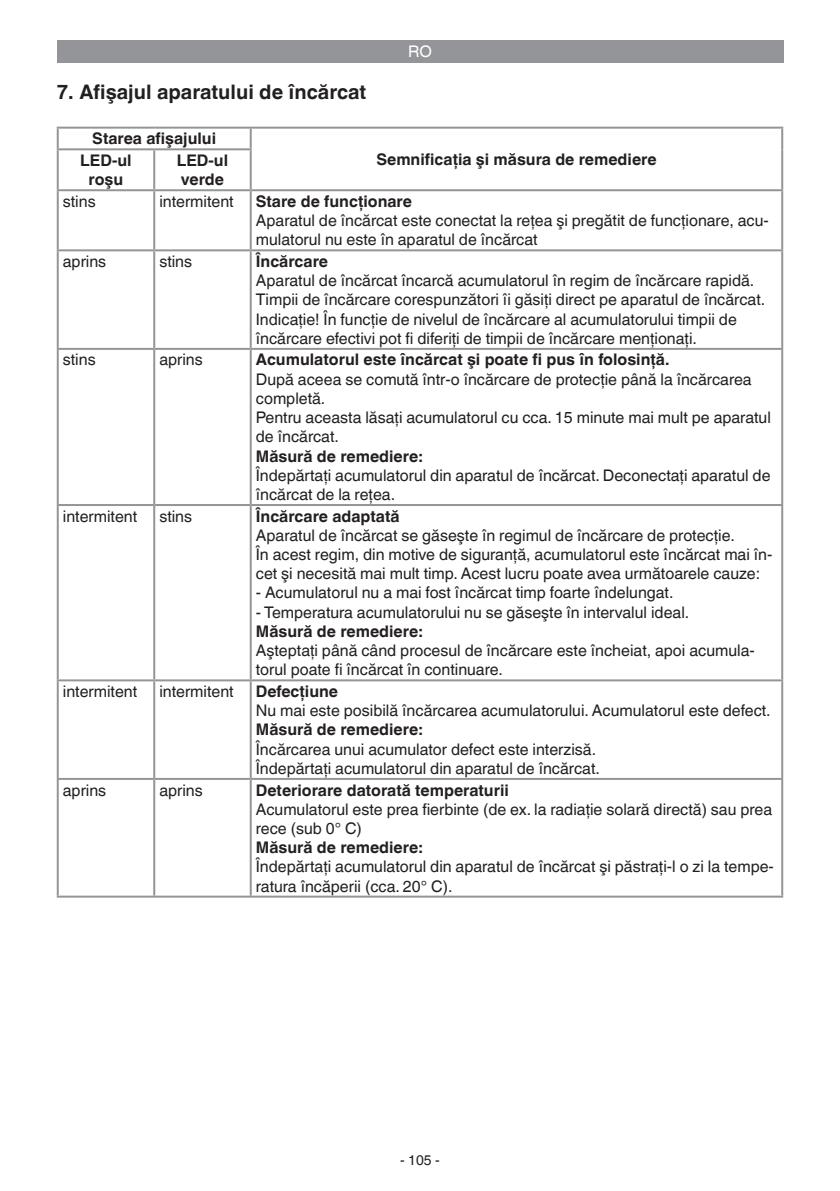
<style>
.page{position:relative;width:840px;height:1191px;background:#fff}
.page>*{position:absolute;margin:0;border:0;box-sizing:border-box;transform-origin:0 0}
.t1{font:700 20px "Helvetica World";color:#231f20}
.t2{font:16px/19.2px "Helvetica World";color:#231f20}
.t3{font:700 16px/21.6px "Helvetica World";color:#231f20}
.t4{font:16px "Helvetica World";color:#fff}
.t5{font:14px "Helvetica World";color:#231f20}
</style>
<div class="page">
<div style="left:57px;top:40px;width:725px;height:22px;background:#939598"></div>
<hr style="left:57px;top:127px;width:97px;height:2px;background:#939598">
<svg style="left:57px;top:129px;width:2px;height:19px"></svg>
<hr style="left:154px;top:127px;width:628px;height:2px;background:#939598">
<svg style="left:249px;top:129px;width:2px;height:19px"></svg>
<hr style="left:780px;top:129px;width:2px;height:20px;background:#939598">
<hr style="left:780px;top:149px;width:2px;height:40px;background:#939598">
<hr style="left:57px;top:148px;width:97px;height:2px;background:#939598">
<hr style="left:57px;top:150px;width:2px;height:39px;background:#939598">
<hr style="left:154px;top:148px;width:97px;height:2px;background:#939598">
<hr style="left:153px;top:150px;width:2px;height:39px;background:#939598">
<hr style="left:249px;top:150px;width:2px;height:39px;background:#939598">
<hr style="left:57px;top:189px;width:97px;height:2px;background:#939598">
<hr style="left:57px;top:191px;width:2px;height:58px;background:#939598">
<hr style="left:154px;top:189px;width:96px;height:2px;background:#939598">
<hr style="left:153px;top:191px;width:2px;height:58px;background:#939598">
<hr style="left:250px;top:189px;width:532px;height:2px;background:#939598">
<hr style="left:249px;top:191px;width:2px;height:58px;background:#939598">
<hr style="left:780px;top:191px;width:2px;height:58px;background:#939598">
<hr style="left:57px;top:249px;width:97px;height:2px;background:#939598">
<hr style="left:57px;top:251px;width:2px;height:97px;background:#939598">
<hr style="left:154px;top:249px;width:96px;height:2px;background:#939598">
<hr style="left:153px;top:251px;width:2px;height:97px;background:#939598">
<hr style="left:250px;top:249px;width:532px;height:2px;background:#939598">
<hr style="left:249px;top:251px;width:2px;height:97px;background:#939598">
<hr style="left:780px;top:251px;width:2px;height:97px;background:#939598">
<hr style="left:57px;top:348px;width:97px;height:2px;background:#939598">
<hr style="left:57px;top:350px;width:2px;height:154px;background:#939598">
<hr style="left:154px;top:348px;width:96px;height:2px;background:#939598">
<hr style="left:153px;top:350px;width:2px;height:154px;background:#939598">
<hr style="left:250px;top:348px;width:532px;height:2px;background:#939598">
<hr style="left:249px;top:350px;width:2px;height:154px;background:#939598">
<hr style="left:780px;top:350px;width:2px;height:154px;background:#939598">
<hr style="left:57px;top:504px;width:97px;height:2px;background:#939598">
<hr style="left:57px;top:506px;width:2px;height:173px;background:#939598">
<hr style="left:154px;top:504px;width:96px;height:2px;background:#939598">
<hr style="left:153px;top:506px;width:2px;height:173px;background:#939598">
<hr style="left:250px;top:504px;width:532px;height:2px;background:#939598">
<hr style="left:249px;top:506px;width:2px;height:173px;background:#939598">
<hr style="left:780px;top:506px;width:2px;height:173px;background:#939598">
<hr style="left:57px;top:679px;width:97px;height:2px;background:#939598">
<hr style="left:57px;top:681px;width:2px;height:97px;background:#939598">
<hr style="left:154px;top:679px;width:96px;height:2px;background:#939598">
<hr style="left:153px;top:681px;width:2px;height:97px;background:#939598">
<hr style="left:250px;top:679px;width:532px;height:2px;background:#939598">
<hr style="left:249px;top:681px;width:2px;height:97px;background:#939598">
<hr style="left:780px;top:681px;width:2px;height:97px;background:#939598">
<hr style="left:57px;top:778px;width:97px;height:2px;background:#939598">
<hr style="left:57px;top:780px;width:2px;height:115px;background:#939598">
<hr style="left:154px;top:778px;width:96px;height:2px;background:#939598">
<hr style="left:153px;top:780px;width:2px;height:115px;background:#939598">
<hr style="left:250px;top:778px;width:532px;height:2px;background:#939598">
<hr style="left:249px;top:780px;width:2px;height:115px;background:#939598">
<hr style="left:780px;top:780px;width:2px;height:115px;background:#939598">
<hr style="left:57px;top:895px;width:725px;height:2px;background:#939598">
<p class="t1" style="left:57px;top:76px;width:311px">7. Afişajul aparatului de încărcat</p>
<p class="t3" style="left:80px;top:126px;width:137px;text-indent:12px">Starea afişajului<br>LED-ul</p>
<p class="t3" style="left:177px;top:149px;width:53px;line-height:19.2px">LED-ul verde</p>
<p class="t3" style="left:89px;top:167px;width:36px">roşu</p>
<p class="t4" style="left:408px;top:38px;width:25px">RO</p>
<p class="t3" style="left:376px;top:147px;width:281px">Semnificaţia şi măsura de remediere</p>
<p class="t2" style="left:63px;top:190px;width:34px">stins</p>
<p class="t2" style="left:159px;top:190px;width:76px">intermitent</p>
<p class="t3" style="left:256px;top:189px;width:157px">Stare de funcţionare</p>
<p class="t2" style="left:256px;top:209px;width:514px">Aparatul de încărcat este conectat la reţea şi pregătit de funcţionare, acu&shy;mulatorul nu este în aparatul de încărcat</p>
<p class="t2" style="left:63px;top:250px;width:45px">aprins</p>
<p class="t2" style="left:159px;top:250px;width:34px">stins</p>
<p class="t3" style="left:256px;top:249px;width:74px">Încărcare</p>
<p class="t2" style="left:256px;top:269px;width:510px">Aparatul de încărcat încarcă acumulatorul în regim de încărcare rapidă.<br>Timpii de încărcare corespunzători îi găsiţi direct pe aparatul de încărcat.<br>Indicaţie! În funcţie de nivelul de încărcare al acumulatorului timpii de încărcare efectivi pot fi diferiţi de timpii de încărcare menţionaţi.</p>
<p class="t2" style="left:63px;top:348px;width:34px">stins</p>
<p class="t2" style="left:159px;top:348px;width:45px">aprins</p>
<p class="t3" style="left:256px;top:347px;width:415px">Acumulatorul este încărcat şi poate fi pus în folosinţă.</p>
<p class="t2" style="left:256px;top:368px;width:516px">După aceea se comută într-o încărcare de protecţie până la încărcarea completă.<br>Pentru aceasta lăsaţi acumulatorul cu cca. 15 minute mai mult pe aparatul de încărcat.</p>
<p class="t3" style="left:256px;top:443px;width:168px">Măsură de remediere:</p>
<p class="t2" style="left:256px;top:464px;width:516px">Îndepărtaţi acumulatorul din aparatul de încărcat. Deconectaţi aparatul de încărcat de la reţea.</p>
<p class="t2" style="left:63px;top:505px;width:76px">intermitent</p>
<p class="t2" style="left:159px;top:505px;width:34px">stins</p>
<p class="t3" style="left:256px;top:503px;width:145px">Încărcare adaptată</p>
<p class="t2" style="left:256px;top:524px;width:518px">Aparatul de încărcat se găseşte în regimul de încărcare de protecţie.<br>În acest regim, din motive de siguranţă, acumulatorul este încărcat mai în&shy;cet şi necesită mai mult timp. Acest lucru poate avea următoarele cauze:</p>
<p class="t2" style="left:256px;top:581px;width:419px">- Acumulatorul nu a mai fost încărcat timp foarte îndelungat.</p>
<p class="t2" style="left:256px;top:601px;width:434px">- Temperatura acumulatorului nu se găseşte în intervalul ideal.</p>
<p class="t3" style="left:256px;top:619px;width:168px">Măsură de remediere:</p>
<p class="t2" style="left:256px;top:639px;width:500px">Aşteptaţi până când procesul de încărcare este încheiat, apoi acumula&shy;torul poate fi încărcat în continuare.</p>
<p class="t2" style="left:63px;top:680px;width:76px">intermitent</p>
<p class="t2" style="left:159px;top:680px;width:76px">intermitent</p>
<p class="t3" style="left:256px;top:679px;width:84px">Defecţiune</p>
<p class="t2" style="left:256px;top:699px;width:516px">Nu mai este posibilă încărcarea acumulatorului. Acumulatorul este defect.</p>
<p class="t3" style="left:256px;top:717px;width:168px">Măsură de remediere:</p>
<p class="t2" style="left:256px;top:737px;width:345px">Încărcarea unui acumulator defect este interzisă.<br>Îndepărtaţi acumulatorul din aparatul de încărcat.</p>
<p class="t2" style="left:63px;top:778px;width:45px">aprins</p>
<p class="t2" style="left:159px;top:778px;width:45px">aprins</p>
<p class="t3" style="left:256px;top:777px;width:254px">Deteriorare datorată temperaturii</p>
<p class="t2" style="left:256px;top:798px;width:517px">Acumulatorul este prea fierbinte (de ex. la radiaţie solară directă) sau prea rece (sub 0° C)</p>
<p class="t3" style="left:256px;top:835px;width:168px">Măsură de remediere:</p>
<p class="t2" style="left:256px;top:855px;width:519px">Îndepărtaţi acumulatorul din aparatul de încărcat şi păstraţi-l o zi la tempe&shy;ratura încăperii (cca. 20° C).</p>
<p class="t5" style="left:400px;top:1148px;width:41px">- 105 -</p>
</div>
